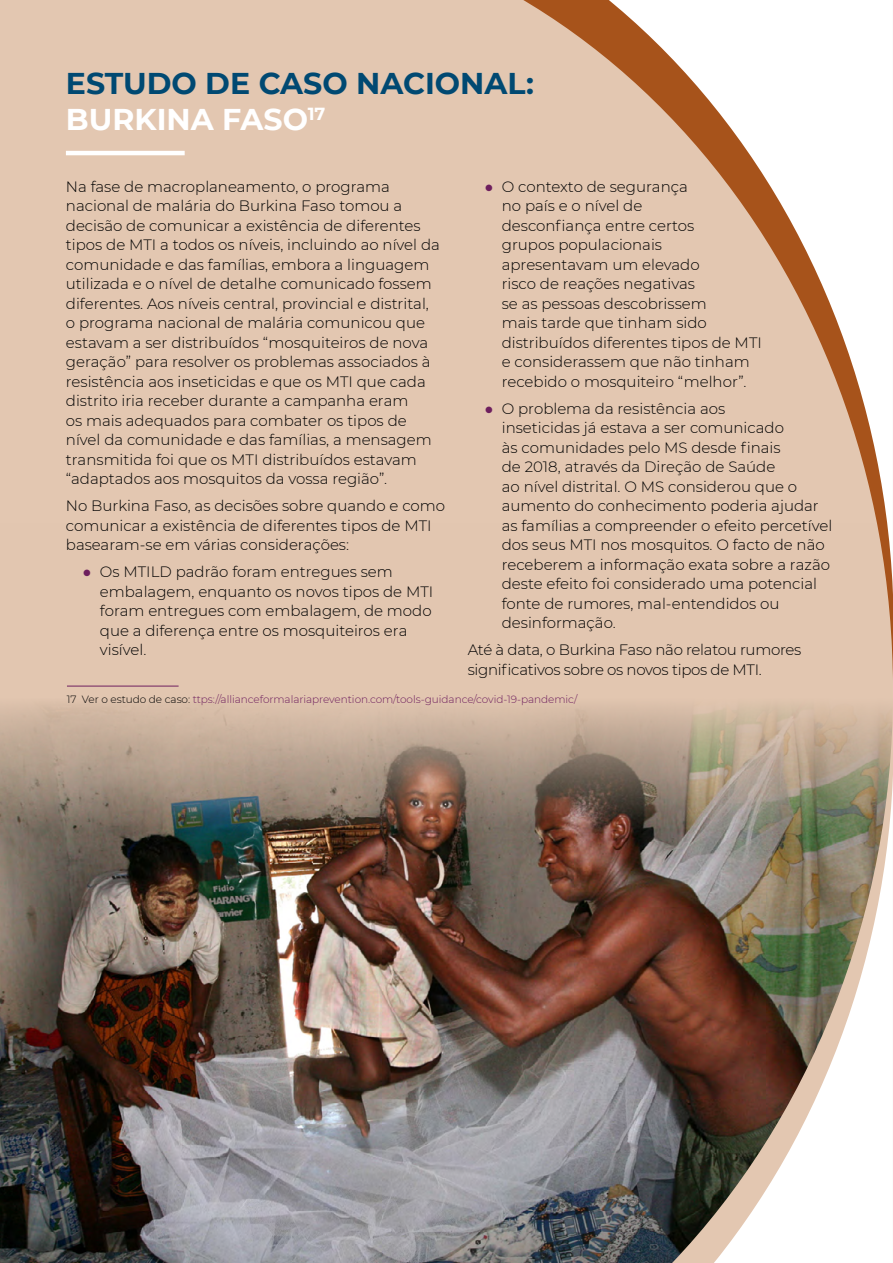
<style>
.page{position:relative;width:893px;height:1263px;background:#fff}
.page>*{position:absolute;margin:0;border:0;box-sizing:border-box;transform-origin:0 0}
.t1{font:700 30px/36px "Montserrat";color:#004972}
.t2{font:300 15px/19.5px "Montserrat";color:#000}
.t3{font:300 15px/19.5px "Montserrat";letter-spacing:-.02em;color:#000}
.t4{font:300 10.5px "Montserrat";letter-spacing:-.005em;color:#6e1f5e}
.s1{color:#fff}
.s2{color:#000}
</style>
<div class="page">
<svg style="left:0;top:0;width:888px;height:523px;background:#e3c8b3"></svg>
<img style="left:0;top:523px;width:893px;height:740px">
<hr style="left:66px;top:151px;width:119px;height:4px;background:#fff">
<hr style="left:67px;top:686px;width:112px;height:1px;background:#6e1f5e">
<svg style="left:84px;top:570px;width:6px;height:6px"></svg>
<svg style="left:486px;top:184px;width:6px;height:7px"></svg>
<svg style="left:486px;top:406px;width:6px;height:7px"></svg>
<h1 class="t1" style="left:66px;top:63px;width:470px">ESTUDO DE CASO NACIONAL:<br><span class="s1">BURKINA FASO</span><sup>17</sup></h1>
<p class="t2" style="left:66px;top:176px;width:375px">Na fase de macroplaneamento, o programa nacional de malária do Burkina Faso tomou a decisão de comunicar a existência de diferentes tipos de MTI a todos os níveis, incluindo ao nível da comunidade e das famílias, embora a linguagem utilizada e o nível de detalhe comunicado fossem diferentes. Aos níveis central, provincial e distrital, o programa nacional de malária comunicou que estavam a ser distribuídos “mosquiteiros de nova geração” para resolver os problemas associados à resistência aos inseticidas e que os MTI que cada distrito iria receber durante a campanha eram<br>os mais adequados para combater os tipos de nível da comunidade e das famílias, a mensagem transmitida foi que os MTI distribuídos estavam “adaptados aos mosquitos da vossa região”.</p>
<p class="t2" style="left:66px;top:496px;width:381px">No Burkina Faso, as decisões sobre quando e como comunicar a existência de diferentes tipos de MTI basearam-se em várias considerações:</p>
<p class="t2" style="left:100px;top:562px;width:335px">Os MTILD padrão foram entregues sem embalagem, enquanto os novos tipos de MTI foram entregues com embalagem, de modo que a diferença entre os mosquiteiros era visível.</p>
<p class="t2" style="left:502px;top:176px;width:262px">O contexto de segurança<br>no país e o nível de<br>desconfiança entre certos<br>grupos populacionais apresentavam um elevado<br>risco de reações negativas<br>se as pessoas descobrissem<br>mais tarde que tinham sido distribuídos diferentes tipos de MTI e considerassem que não tinham recebido o mosquiteiro “melhor”.</p>
<p class="t2" style="left:502px;top:398px;width:332px">O problema da resistência aos<br>inseticidas já estava a ser comunicado<br>às comunidades pelo MS desde finais<br>de 2018, através da Direção de Saúde<br>ao nível distrital. O MS considerou que o aumento do conhecimento poderia ajudar as famílias a compreender o efeito percetível dos seus MTI nos mosquitos. O facto de não receberem a informação exata sobre a razão deste efeito foi considerado uma potencial fonte de rumores, mal-entendidos ou desinformação.</p>
<p class="t3" style="left:468px;top:640px;width:335px">Até à data, o Burkina Faso não relatou rumores significativos sobre os novos tipos de MTI.</p>
<p class="t4" style="left:67px;top:692px;width:512px"><span class="s2">17 Ver o estudo de caso:</span> ttps://allianceformalariaprevention.com/tools-guidance/covid-19-pandemic/</p>
</div>
